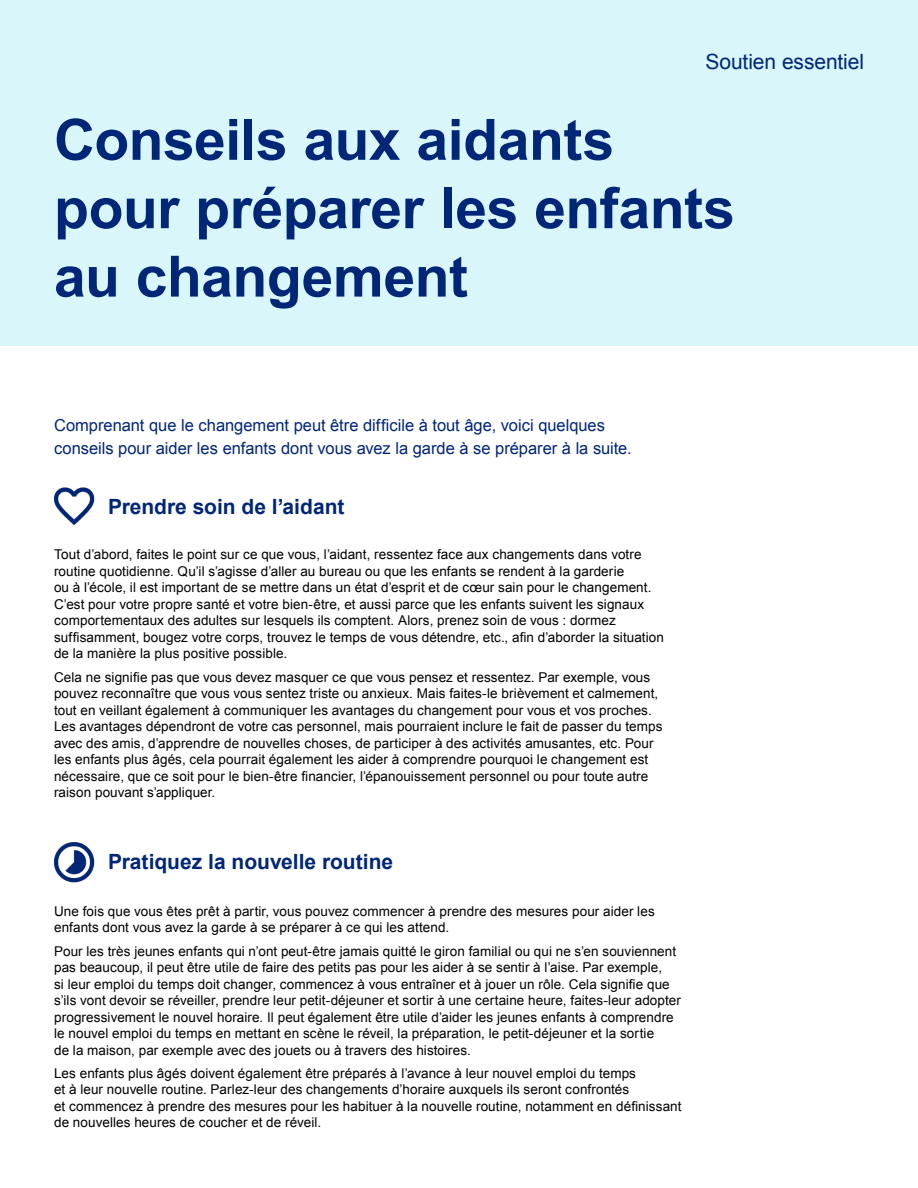
<style>
.page{position:relative;width:918px;height:1188px;background:#fff}
.page>*{position:absolute;margin:0;border:0;box-sizing:border-box;transform-origin:0 0}
.Headline{font:700 57px/68.4px "Arial";letter-spacing:-.01em;color:#002677}
.Subhead{font:700 21px "Arial";color:#002677}
.Product_label_-_Right_aligned{font:21px "Arial";letter-spacing:-.005em;color:#002677}
.Intro{font:16.5px/23.1px "Arial";color:#002677}
.Body{font:13.5px/16.5px "Arial";letter-spacing:.005em;color:#000}
</style>
<div class="page">
<div style="left:0;top:0;width:918px;height:346px;background:#d9f6fa"></div>
<img style="left:54px;top:487px;width:41px;height:38px">
<img style="left:54px;top:842px;width:41px;height:41px">
<p class="Product_label_-_Right_aligned" style="left:706px;top:48px;width:160px">Soutien essentiel</p>
<p class="Headline" style="left:54px;top:108px;width:682px">Conseils aux aidants pour préparer les enfants au changement</p>
<p class="Intro" style="left:54px;top:413px;width:579px">Comprenant que le changement peut être difficile à tout âge, voici quelques conseils pour aider les enfants dont vous avez la garde à se préparer à la suite.</p>
<p class="Subhead" style="left:108px;top:493px;width:238px">Prendre soin de l’aidant</p>
<p class="Body" style="left:54px;top:547px;width:612px">Tout d’abord, faites le point sur ce que vous, l’aidant, ressentez face aux changements dans votre routine quotidienne. Qu’il s’agisse d’aller au bureau ou que les enfants se rendent à la garderie<br>ou à l’école, il est important de se mettre dans un état d’esprit et de cœur sain pour le changement.<br>C’est pour votre propre santé et votre bien‑être, et aussi parce que les enfants suivent les signaux comportementaux des adultes sur lesquels ils comptent. Alors, prenez soin de vous : dormez suffisamment, bougez votre corps, trouvez le temps de vous détendre, etc., afin d’aborder la situation de la manière la plus positive possible.</p>
<p class="Body" style="left:54px;top:669px;width:610px">Cela ne signifie pas que vous devez masquer ce que vous pensez et ressentez. Par exemple, vous pouvez reconnaître que vous vous sentez triste ou anxieux. Mais faites‑le brièvement et calmement, tout en veillant également à communiquer les avantages du changement pour vous et vos proches.<br>Les avantages dépendront de votre cas personnel, mais pourraient inclure le fait de passer du temps avec des amis, d’apprendre de nouvelles choses, de participer à des activités amusantes, etc. Pour les enfants plus âgés, cela pourrait également les aider à comprendre pourquoi le changement est nécessaire, que ce soit pour le bien‑être financier, l’épanouissement personnel ou pour toute autre raison pouvant s’appliquer.</p>
<p class="Subhead" style="left:108px;top:848px;width:287px">Pratiquez la nouvelle routine</p>
<p class="Body" style="left:54px;top:903px;width:602px">Une fois que vous êtes prêt à partir, vous pouvez commencer à prendre des mesures pour aider les enfants dont vous avez la garde à se préparer à ce qui les attend.</p>
<p class="Body" style="left:54px;top:943px;width:628px">Pour les très jeunes enfants qui n’ont peut‑être jamais quitté le giron familial ou qui ne s’en souviennent pas beaucoup, il peut être utile de faire des petits pas pour les aider à se sentir à l’aise. Par exemple,<br>si leur emploi du temps doit changer, commencez à vous entraîner et à jouer un rôle. Cela signifie que s’ils vont devoir se réveiller, prendre leur petit‑déjeuner et sortir à une certaine heure, faites‑leur adopter progressivement le nouvel horaire. Il peut également être utile d’aider les jeunes enfants à comprendre le nouvel emploi du temps en mettant en scène le réveil, la préparation, le petit‑déjeuner et la sortie<br>de la maison, par exemple avec des jouets ou à travers des histoires.</p>
<p class="Body" style="left:54px;top:1065px;width:629px">Les enfants plus âgés doivent également être préparés à l’avance à leur nouvel emploi du temps<br>et à leur nouvelle routine. Parlez‑leur des changements d’horaire auxquels ils seront confrontés<br>et commencez à prendre des mesures pour les habituer à la nouvelle routine, notamment en définissant de nouvelles heures de coucher et de réveil.</p>
</div>
